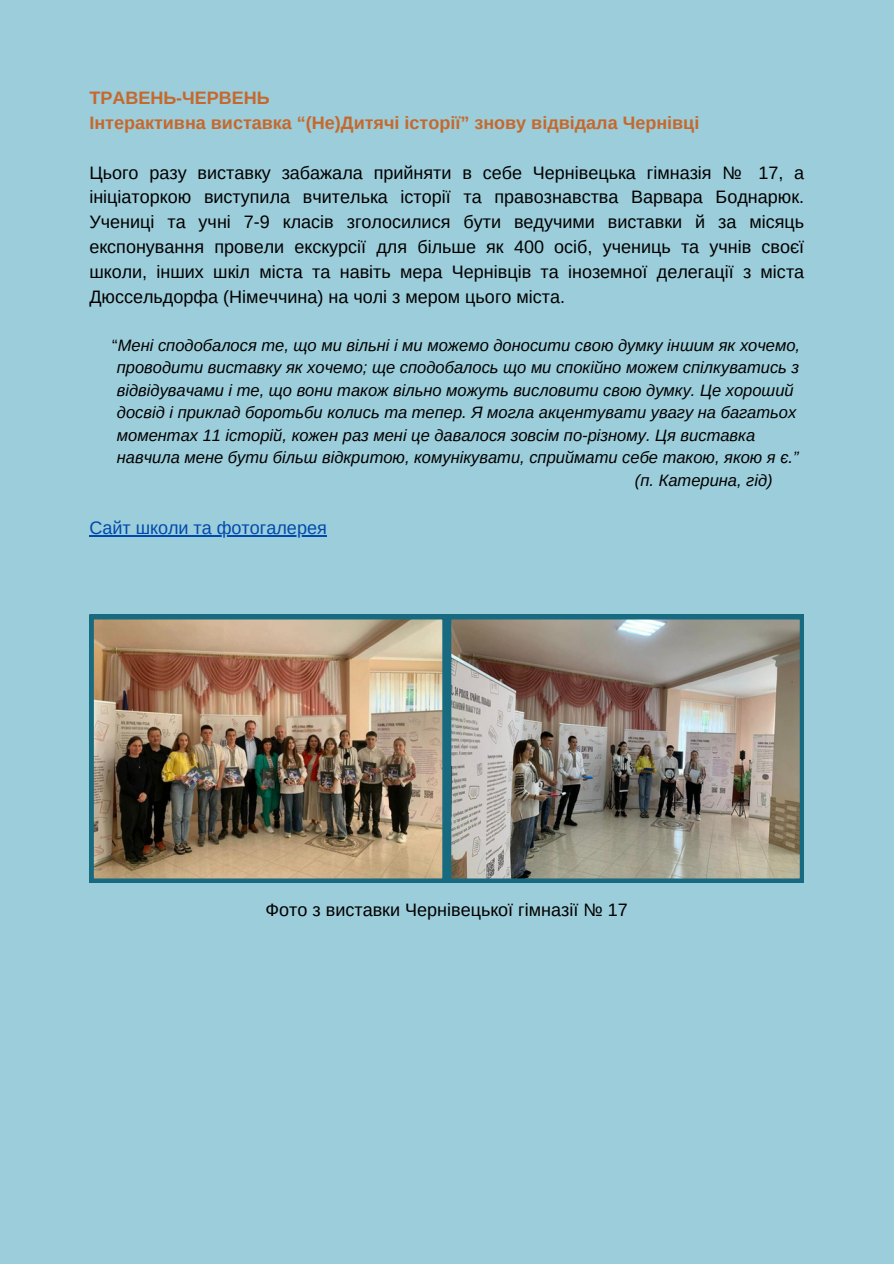
<style>
.page{position:relative;width:894px;height:1264px;background:#fff}
.page>*{position:absolute;margin:0;border:0;box-sizing:border-box;transform-origin:0 0}
.t1{font:18px/24.8px "Arimo";color:#000;text-align:justify}
.t2{font:700 18px/24.8px "Arimo";color:#c6682d}
.t3{font:18px "Arimo";color:#004aad}
.t4{font:italic 16.5px "Arimo";color:#000}
.s1{font-style:normal}
</style>
<div class="page">
<div style="left:0;top:0;width:893px;height:1263px;background:#9ccdda"></div>
<hr style="left:89px;top:535px;width:238px;height:1px;background:#004aad">
<img style="left:89px;top:615px;width:357px;height:267px">
<img style="left:446px;top:615px;width:357px;height:267px">
<h1 class="t2" style="left:89px;top:86px;width:611px">ТРАВЕНЬ-ЧЕРВЕНЬ<br>Інтерактивна виставка “(Не)Дитячі історії” знову відвідала Чернівці</h1>
<p class="t1" style="left:89px;top:160px;width:716px">Цього разу виставку забажала прийняти в себе Чернівецька гімназія № 17, а ініціаторкою виступила вчителька історії та правознавства Варвара Боднарюк.<br>Учениці та учні 7-9 класів зголосилися бути ведучими виставки й за місяць експонування провели екскурсії для більше як 400 осіб, учениць та учнів своєї школи, інших шкіл міста та навіть мера Чернівців та іноземної делегації з міста Дюссельдорфа (Німеччина) на чолі з мером цього міста.</p>
<p class="t4" style="left:112px;top:336px;width:689px"><span class="s1">“</span>Мені сподобалося те, що ми вільні і ми можемо доносити свою думку іншим як хочемо,</p>
<p class="t4" style="left:117px;top:358px;width:683px">проводити виставку як хочемо; ще сподобалось що ми спокійно можем спілкуватись з</p>
<p class="t4" style="left:117px;top:381px;width:678px">відвідувачами і те, що вони також вільно можуть висловити свою думку. Це хороший</p>
<p class="t4" style="left:117px;top:403px;width:680px">досвід і приклад боротьби колись та тепер. Я могла акцентувати увагу на багатьох</p>
<p class="t4" style="left:117px;top:426px;width:639px">моментах 11 історій, кожен раз мені це давалося зовсім по-різному. Ця виставка</p>
<p class="t4" style="left:117px;top:448px;width:683px">навчила мене бути більш відкритою, комунікувати, сприймати себе такою, якою я є.”</p>
<p class="t4" style="left:634px;top:471px;width:139px">(п. Катерина, гід)</p>
<p class="t3" style="left:89px;top:518px;width:239px">Сайт школи та фотогалерея</p>
<p class="t1" style="left:265px;top:897px;width:363px">Фото з виставки Чернівецької гімназії № 17</p>
</div>
